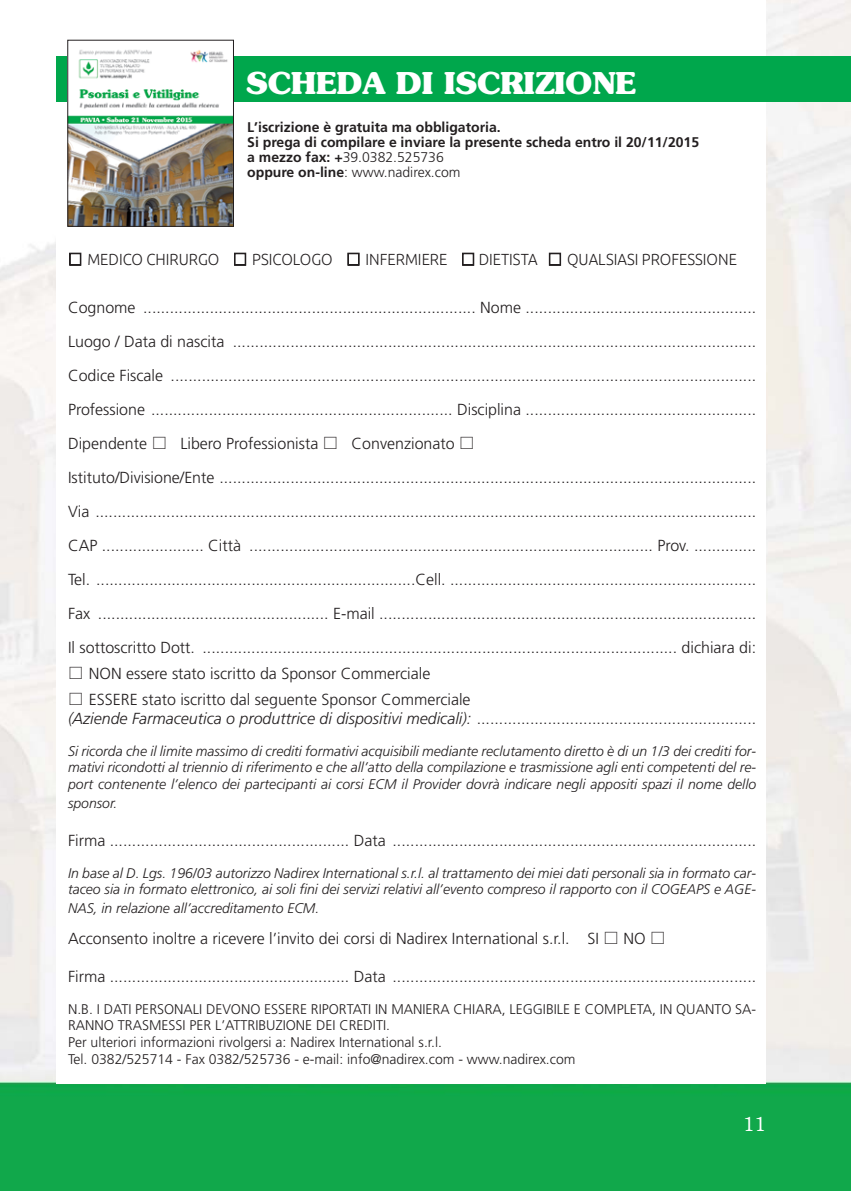
<style>
.page{position:relative;width:851px;height:1191px;background:#fff}
.page>*{position:absolute;margin:0;border:0;box-sizing:border-box;transform-origin:0 0}
.t1{font:700 30px "Souvenir";color:#fff}
.t2{font:300 19px "Souvenir";color:#fff}
.t3{font:300 16px/34px "Frutiger";color:#231f20}
.t4{font:300 16px "Ubuntu";color:#231f20;scale:.93 1}
.t5{font:italic 300 14px/16.8px "Frutiger";color:#231f20;text-align:justify}
.t6{font:300 14px/16.8px "Frutiger";color:#231f20}
.t7{font:700 14px/15px "Frutiger";color:#231f20}
.s1{font-weight:300}
.s2{font-style:italic}
</style>
<div class="page">
<img style="left:0;top:0;width:850px;height:1191px">
<div style="left:57px;top:0;width:708px;height:1083px;background:#fff"></div>
<div style="left:57px;top:57px;width:793px;height:45px;background:#00a74c"></div>
<img style="left:69px;top:49px;width:163px;height:176px">
<div style="left:67px;top:40px;width:167px;height:187px;border:1px solid #231f20"></div>
<h1 class="t1" style="left:246px;top:71px;width:391px">SCHEDA DI ISCRIZIONE</h1>
<p class="t7" style="left:247px;top:120px;width:453px">L’iscrizione è gratuita ma obbligatoria.<br>Si prega di compilare e inviare la presente scheda entro il 20/11/2015 a mezzo fax: +<span class="s1">39.0382.525736<br></span>oppure on-line<span class="s1">: www.nadirex.com</span></p>
<p class="t4" style="left:68px;top:250px;width:720px">□ MEDICO CHIRURGO □ PSICOLOGO □ INFERMIERE □ DIETISTA □ QUALSIASI PROFESSIONE</p>
<p class="t3" style="left:68px;top:291px;width:689px">Cognome ........................................................................... Nome ....................................................<br>Luogo / Data di nascita ......................................................................................................................<br>Codice Fiscale ....................................................................................................................................<br>Professione .................................................................... Disciplina ....................................................<br>Dipendente □ Libero Professionista □ Convenzionato □<br>Istituto/Divisione/Ente .........................................................................................................................<br>Via .....................................................................................................................................................<br>CAP ....................... Città ........................................................................................... Prov. ..............<br>Tel. ........................................................................Cell. .....................................................................<br>Fax .................................................... E-mail .....................................................................................<br>Il sottoscritto Dott. ........................................................................................................... dichiara di:</p>
<p class="t3" style="left:68px;top:657px;width:364px">□ NON essere stato iscritto da Sponsor Commerciale</p>
<p class="t3" style="left:68px;top:691px;width:689px;line-height:19.2px">□ ESSERE stato iscritto dal seguente Sponsor Commerciale<br><span class="s2">(Aziende Farmaceutica o produttrice di dispositivi medicali):</span> ...............................................................</p>
<p class="t5" style="left:68px;top:743px;width:689px">Si ricorda che il limite massimo di crediti formativi acquisibili mediante reclutamento diretto è di un 1/3 dei crediti for&shy;mativi ricondotti al triennio di riferimento e che all’atto della compilazione e trasmissione agli enti competenti del re&shy;port contenente l’elenco dei partecipanti ai corsi ECM il Provider dovrà indicare negli appositi spazi il nome dello</p>
<p class="t5" style="left:68px;top:795px;width:51px">sponsor.</p>
<p class="t3" style="left:68px;top:824px;width:689px">Firma ...................................................... Data ..................................................................................</p>
<p class="t5" style="left:68px;top:865px;width:689px">In base al D. Lgs. 196/03 autorizzo Nadirex International s.r.l. al trattamento dei miei dati personali sia in formato car&shy;taceo sia in formato elettronico, ai soli fini dei servizi relativi all’evento compreso il rapporto con il COGEAPS e AGE-</p>
<p class="t5" style="left:68px;top:900px;width:252px">NAS, in relazione all’accreditamento ECM.</p>
<p class="t3" style="left:68px;top:922px;width:599px">Acconsento inoltre a ricevere l’invito dei corsi di Nadirex International s.r.l. SI □ NO □</p>
<p class="t3" style="left:68px;top:960px;width:689px">Firma ...................................................... Data ..................................................................................</p>
<p class="t6" style="left:68px;top:1001px;width:689px">N.B. I DATI PERSONALI DEVONO ESSERE RIPORTATI IN MANIERA CHIARA, LEGGIBILE E COMPLETA, IN QUANTO SA-RANNO TRASMESSI PER L’ATTRIBUZIONE DEI CREDITI.<br>Per ulteriori informazioni rivolgersi a: Nadirex International s.r.l.<br>Tel. 0382/525714 - Fax 0382/525736 - e-mail: info@nadirex.com - www.nadirex.com</p>
<p class="t2" style="left:743px;top:1116px;width:24px">11</p>
</div>
